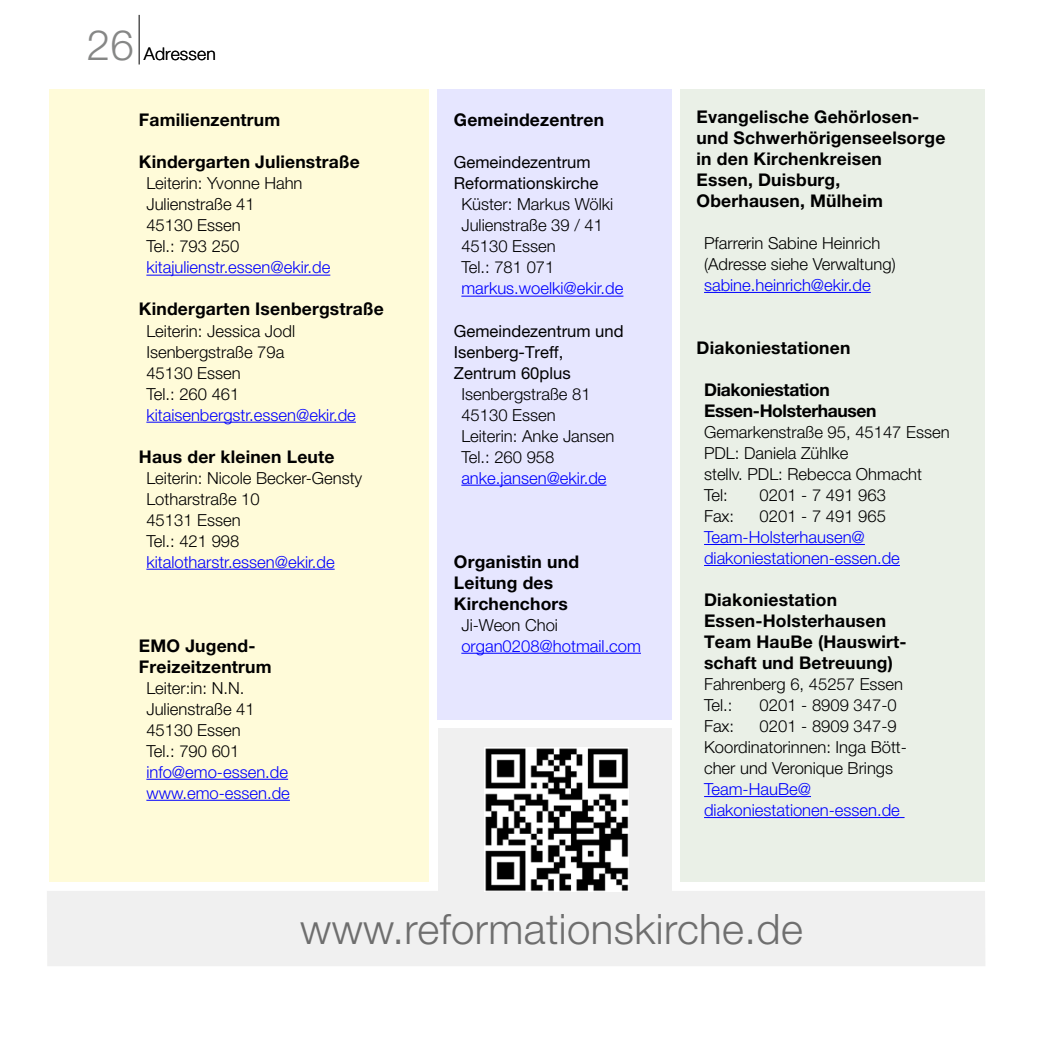
<style>
.page{position:relative;width:1042px;height:1042px;background:#fff}
.page>*{position:absolute;margin:0;border:0;box-sizing:border-box;transform-origin:0 0}
.t1{font:300 42px "Helvetica Neue LT Pro";letter-spacing:.01em;color:#6e6e6e}
.t2{font:300 42px "Helvetica Neue LT Pro";color:#868786}
.Fließtext_an_Raster{font:700 17.5px/21px "Helvetica Neue LT Pro";letter-spacing:.01em;color:#000}
.Fließtext_an_Raster-2{font:700 17.5px/21px "Helvetica Neue LT Pro";letter-spacing:-.02em;color:#000}
.t3{font:300 17.5px "Helvetica Neue LT Pro";letter-spacing:.01em;color:#000}
.Fließtext_an_Raster-3{font:300 16.62px/21px "Helvetica Neue LT Pro";color:#000}
.Fließtext_an_Raster-4{font:300 16.62px/21px "Helvetica Neue LT Pro";color:#00f}
.Fließtext_an_Raster-5{font:16.62px/21px "Helvetica Neue LT Pro";color:#000}
.s1{color:#000}
</style>
<div class="page">
<hr style="left:139px;top:15px;width:1px;height:49px;background:#000">
<div style="left:50px;top:89px;width:379px;height:793px;background:#fffbd9"></div>
<div style="left:438px;top:89px;width:234px;height:631px;background:#e6e6ff"></div>
<div style="left:680px;top:89px;width:305px;height:793px;background:#eaf0e7"></div>
<hr style="left:146px;top:275px;width:184px;height:1px;background:#00f">
<hr style="left:146px;top:422px;width:210px;height:1px;background:#00f">
<hr style="left:146px;top:569px;width:189px;height:1px;background:#00f">
<hr style="left:146px;top:779px;width:142px;height:1px;background:#00f">
<hr style="left:146px;top:800px;width:144px;height:1px;background:#00f">
<hr style="left:461px;top:296px;width:162px;height:1px;background:#00f">
<hr style="left:461px;top:485px;width:145px;height:1px;background:#00f">
<hr style="left:461px;top:653px;width:180px;height:1px;background:#00f">
<hr style="left:704px;top:292px;width:167px;height:1px;background:#00f">
<hr style="left:704px;top:544px;width:161px;height:1px;background:#00f">
<hr style="left:704px;top:565px;width:196px;height:1px;background:#00f">
<hr style="left:704px;top:796px;width:107px;height:1px;background:#00f">
<hr style="left:704px;top:817px;width:200px;height:1px;background:#00f">
<div style="left:47px;top:891px;width:938px;height:75px;background:#f0f0f0"></div>
<div style="left:438px;top:728px;width:234px;height:163px;background:#f0f0f0"></div>
<img style="left:485px;top:747px;width:144px;height:144px">
<h1 class="t2" style="left:87px;top:19px;width:49px">26</h1>
<p class="t3" style="left:144px;top:43px;width:73px">Adressen</p>
<p class="Fließtext_an_Raster" style="left:139px;top:109px;width:143px">Familienzentrum</p>
<p class="Fließtext_an_Raster" style="left:139px;top:151px;width:222px">Kindergarten Julienstraße</p>
<p class="Fließtext_an_Raster-3" style="left:146px;top:173px;width:158px">Leiterin: Yvonne Hahn</p>
<p class="Fließtext_an_Raster-3" style="left:146px;top:194px;width:110px">Julienstraße 41</p>
<p class="Fließtext_an_Raster-3" style="left:146px;top:215px;width:96px">45130 Essen</p>
<p class="Fließtext_an_Raster-3" style="left:146px;top:236px;width:95px">Tel.: 793 250</p>
<p class="Fließtext_an_Raster-4" style="left:146px;top:257px;width:185px">kitajulienstr.essen@ekir.de</p>
<p class="Fließtext_an_Raster" style="left:139px;top:298px;width:246px">Kindergarten Isenbergstraße</p>
<p class="Fließtext_an_Raster-3" style="left:146px;top:320px;width:150px">Leiterin: Jessica Jodl</p>
<p class="Fließtext_an_Raster-3" style="left:146px;top:341px;width:139px">Isenbergstraße 79a</p>
<p class="Fließtext_an_Raster-3" style="left:146px;top:362px;width:96px">45130 Essen<br>Tel.: 260 461</p>
<p class="Fließtext_an_Raster-4" style="left:146px;top:404px;width:211px">kitaisenbergstr.essen@ekir.de</p>
<p class="Fließtext_an_Raster" style="left:139px;top:445px;width:197px">Haus der kleinen Leute</p>
<p class="Fließtext_an_Raster-3" style="left:146px;top:467px;width:217px">Leiterin: Nicole Becker-Gensty</p>
<p class="Fließtext_an_Raster-3" style="left:146px;top:488px;width:115px">Lotharstraße 10</p>
<p class="Fließtext_an_Raster-3" style="left:146px;top:509px;width:96px">45131 Essen<br>Tel.: 421 998</p>
<p class="Fließtext_an_Raster-4" style="left:146px;top:551px;width:190px">kitalotharstr.essen@ekir.de</p>
<p class="Fließtext_an_Raster" style="left:139px;top:634px;width:118px">EMO Jugend-</p>
<p class="Fließtext_an_Raster" style="left:139px;top:655px;width:134px">Freizeitzentrum</p>
<p class="Fließtext_an_Raster-3" style="left:146px;top:677px;width:99px">Leiter:in: N.N.</p>
<p class="Fließtext_an_Raster-3" style="left:146px;top:698px;width:110px">Julienstraße 41</p>
<p class="Fließtext_an_Raster-3" style="left:146px;top:719px;width:96px">45130 Essen</p>
<p class="Fließtext_an_Raster-3" style="left:146px;top:740px;width:95px">Tel.: 790 601</p>
<p class="Fließtext_an_Raster-4" style="left:146px;top:761px;width:143px">info@emo-essen.de</p>
<p class="Fließtext_an_Raster-4" style="left:146px;top:782px;width:145px">www.emo-essen.de</p>
<p class="Fließtext_an_Raster" style="left:454px;top:109px;width:152px">Gemeindezentren</p>
<p class="Fließtext_an_Raster-5" style="left:454px;top:152px;width:138px">Gemeindezentrum</p>
<p class="Fließtext_an_Raster-5" style="left:454px;top:173px;width:146px">Reformationskirche</p>
<p class="Fließtext_an_Raster-3" style="left:461px;top:194px;width:153px">Küster: Markus Wölki</p>
<p class="Fließtext_an_Raster-3" style="left:461px;top:215px;width:143px">Julienstraße 39 / 41</p>
<p class="Fließtext_an_Raster-3" style="left:461px;top:236px;width:96px">45130 Essen</p>
<p class="Fließtext_an_Raster-4" style="left:461px;top:257px;width:164px"><span class="s1">Tel.: 781 071 </span>markus.woelki@ekir.de</p>
<p class="Fließtext_an_Raster-5" style="left:454px;top:320px;width:171px">Gemeindezentrum und<br>Isenberg-Treff,</p>
<p class="Fließtext_an_Raster-5" style="left:454px;top:362px;width:118px">Zentrum 60plus</p>
<p class="Fließtext_an_Raster-3" style="left:461px;top:383px;width:131px">Isenbergstraße 81</p>
<p class="Fließtext_an_Raster-3" style="left:461px;top:404px;width:96px">45130 Essen</p>
<p class="Fließtext_an_Raster-3" style="left:461px;top:425px;width:155px">Leiterin: Anke Jansen</p>
<p class="Fließtext_an_Raster-3" style="left:461px;top:446px;width:95px">Tel.: 260 958</p>
<p class="Fließtext_an_Raster-4" style="left:461px;top:467px;width:147px">anke.jansen@ekir.de</p>
<p class="Fließtext_an_Raster" style="left:454px;top:550px;width:127px">Organistin und</p>
<p class="Fließtext_an_Raster" style="left:454px;top:571px;width:101px">Leitung des</p>
<p class="Fließtext_an_Raster" style="left:454px;top:592px;width:116px">Kirchenchors</p>
<p class="Fließtext_an_Raster-4" style="left:461px;top:614px;width:181px"><span class="s1">Ji-Weon Choi </span>organ0208@hotmail.com</p>
<p class="Fließtext_an_Raster" style="left:696px;top:106px;width:250px">Evangelische Gehörlosen&shy;und Schwerhörigenseelsorge in den Kirchenkreisen<br>Essen, Duisburg,<br>Oberhausen, Mülheim</p>
<p class="Fließtext_an_Raster-3" style="left:704px;top:232px;width:178px">Pfarrerin Sabine Heinrich</p>
<p class="Fließtext_an_Raster-3" style="left:704px;top:253px;width:193px">(Adresse siehe Verwaltung)</p>
<p class="Fließtext_an_Raster-4" style="left:704px;top:274px;width:168px">sabine.heinrich@ekir.de</p>
<p class="Fließtext_an_Raster" style="left:696px;top:337px;width:155px">Diakoniestationen</p>
<p class="Fließtext_an_Raster-2" style="left:704px;top:379px;width:174px">Diakoniestation<br>Essen-Holsterhausen</p>
<p class="Fließtext_an_Raster-3" style="left:704px;top:421px;width:247px">Gemarkenstraße 95, 45147 Essen</p>
<p class="Fließtext_an_Raster-3" style="left:704px;top:442px;width:146px">PDL: Daniela Zühlke</p>
<p class="Fließtext_an_Raster-3" style="left:704px;top:463px;width:220px">stellv. PDL: Rebecca Ohmacht</p>
<p class="Fließtext_an_Raster-3" style="left:704px;top:484px;width:25px">Tel:</p>
<p class="Fließtext_an_Raster-3" style="left:759px;top:484px;width:128px">0201 - 7 491 963</p>
<p class="Fließtext_an_Raster-3" style="left:704px;top:505px;width:32px">Fax:</p>
<p class="Fließtext_an_Raster-3" style="left:759px;top:505px;width:128px">0201 - 7 491 965</p>
<p class="Fließtext_an_Raster-4" style="left:704px;top:526px;width:197px">Team-Holsterhausen@ diakoniestationen-essen.de</p>
<p class="Fließtext_an_Raster" style="left:704px;top:589px;width:134px">Diakoniestation</p>
<p class="Fließtext_an_Raster" style="left:704px;top:610px;width:204px">Essen-Holsterhausen<br>Team HauBe (Hauswirt&shy;schaft und Betreuung)</p>
<p class="Fließtext_an_Raster-3" style="left:704px;top:673px;width:200px">Fahrenberg 6, 45257 Essen</p>
<p class="Fließtext_an_Raster-3" style="left:704px;top:694px;width:30px">Tel.:</p>
<p class="Fließtext_an_Raster-3" style="left:759px;top:694px;width:139px">0201 - 8909 347-0</p>
<p class="Fließtext_an_Raster-3" style="left:704px;top:715px;width:32px">Fax:</p>
<p class="Fließtext_an_Raster-3" style="left:759px;top:715px;width:139px">0201 - 8909 347-9</p>
<p class="Fließtext_an_Raster-3" style="left:704px;top:736px;width:204px">Koordinatorinnen: Inga Bött&shy;cher und Veronique Brings</p>
<p class="Fließtext_an_Raster-4" style="left:704px;top:778px;width:197px">Team-HauBe@ diakoniestationen-essen.de</p>
<p class="t1" style="left:300px;top:903px;width:504px">www.reformationskirche.de</p>
</div>
